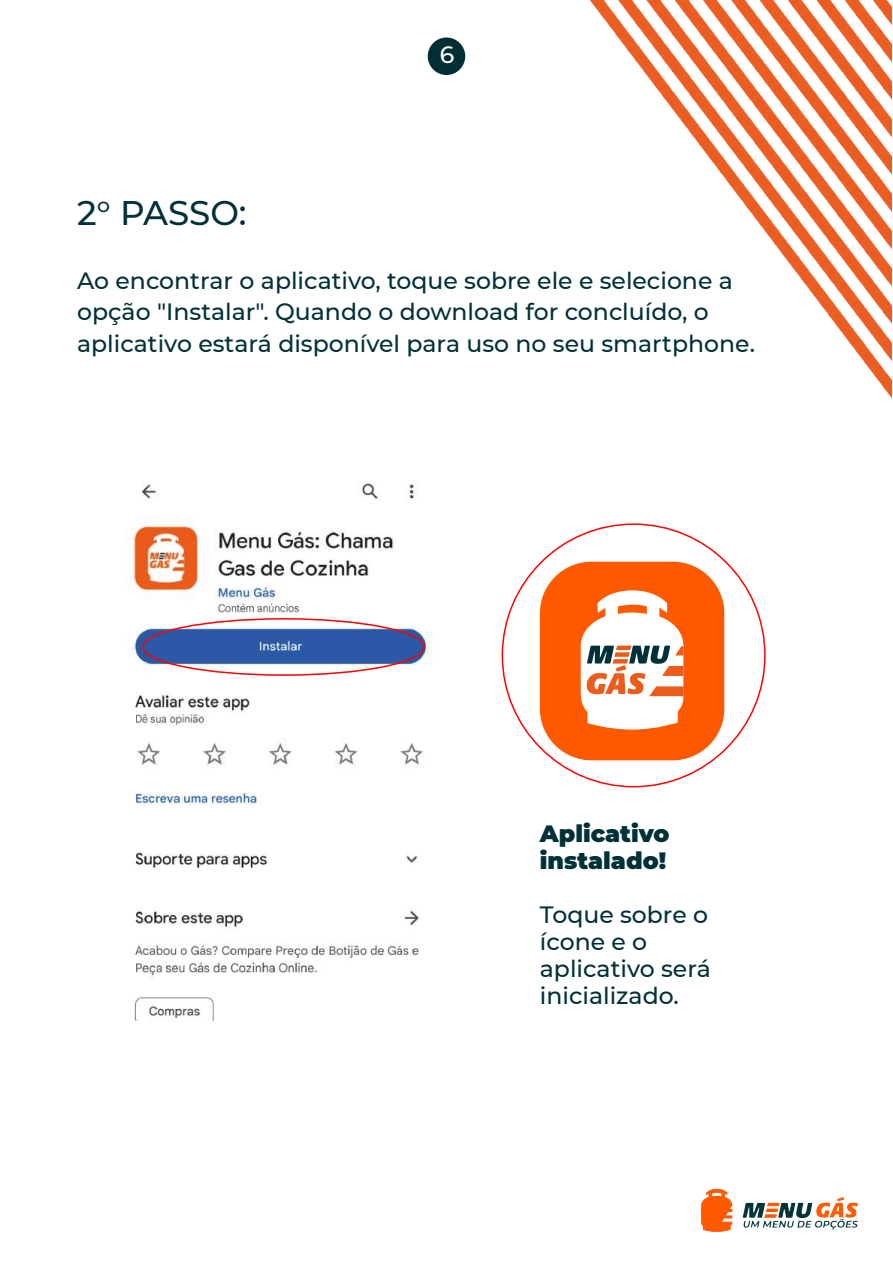
<style>
.page{position:relative;width:893px;height:1263px;background:#fff}
.page>*{position:absolute;margin:0;border:0;box-sizing:border-box;transform-origin:0 0}
.t1{font:500 34.05px "Montserrat";color:#003138}
.t2{font:500 23.55px/27px "Montserrat";color:#003138}
.t3{font:900 23.55px/27px "Montserrat";color:#003138}
.t4{font:500 23.55px "Montserrat";color:#fff}
</style>
<div class="page">
<img style="left:124px;top:483px;width:305px;height:538px">
<img style="left:570px;top:0;width:322px;height:581px">
<div style="left:540px;top:562px;width:184px;height:198px;background:#ff5900;border-radius:52px"></div>
<svg style="left:580px;top:590px;width:104px;height:139px"></svg>
<div style="left:142px;top:618px;width:283px;height:58px;border:2px solid #f00;border-radius:50%"></div>
<img style="left:700px;top:1188px;width:158px;height:44px">
<div style="left:428px;top:38px;width:37px;height:37px;background:#002e35;border-radius:50%"></div>
<h1 class="t1" style="left:77px;top:189px;width:171px">2° PASSO:</h1>
<p class="t4" style="left:440px;top:38px;width:16px">6</p>
<p class="t2" style="left:77px;top:264px;width:679px;line-height:31.5px">Ao encontrar o aplicativo, toque sobre ele e selecione a opção "Instalar". Quando o download for concluído, o aplicativo estará disponível para uso no seu smartphone.</p>
<p class="t3" style="left:540px;top:818px;width:131px">Aplicativo instalado!</p>
<p class="t2" style="left:540px;top:900px;width:173px">Toque sobre o ícone e o aplicativo será inicializado.</p>
</div>
